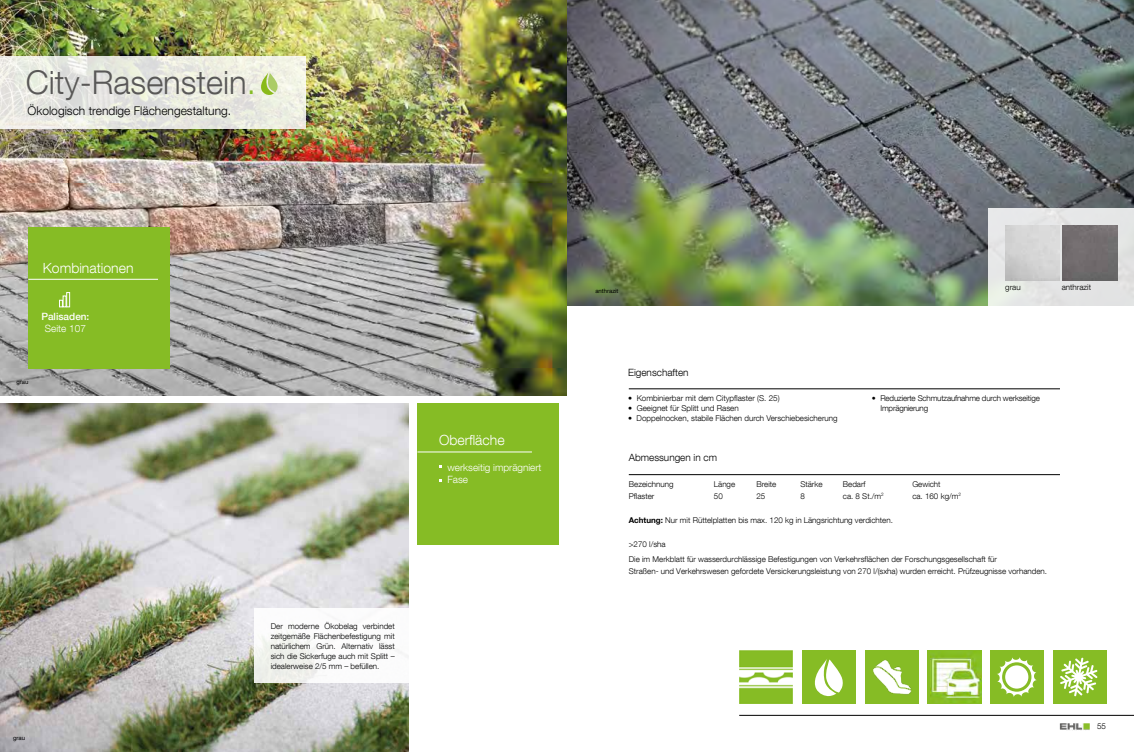
<style>
.page{position:relative;width:1134px;height:752px;background:#fff}
.page>*{position:absolute;margin:0;border:0;box-sizing:border-box;transform-origin:0 0}
.t1{font:300 32.7px "Helvetica Neue LT Com";color:#595857}
.t2{font:300 14px "Helvetica Neue LT Com";color:#fff}
.t3{font:300 12px "Helvetica Neue LT Com";color:#000}
.t4{font:300 10px/12.6px "Helvetica Neue LT Com";color:#fff}
.t5{font:300 10px "Helvetica Neue LT Com";color:#000}
.t6{font:500 10px "Helvetica Neue LT Com";color:#fff}
.t7{font:300 8.1px "Helvetica Neue LT Com";color:#000}
.t8{font:300 8px/10px "Helvetica Neue LT Com";color:#000}
.t9{font:300 8px/10px "Helvetica Neue LT Com";letter-spacing:-.02em;color:#000}
.t10{font:6px "Helvetica Neue LT Com";color:#000}
.s1{color:#86bc25}
.s2{font-weight:700}
</style>
<div class="page">
<div style="left:990px;top:650px;width:54px;height:53px;background:#86bc25"></div>
<svg style="left:997px;top:657px;width:40px;height:40px"></svg>
<svg style="left:1002px;top:662px;width:29px;height:29px"></svg>
<div style="left:1005px;top:665px;width:23px;height:23px;background:#fff;border-radius:50%"></div>
<div style="left:1053px;top:650px;width:53px;height:53px;background:#86bc25"></div>
<svg style="left:1060px;top:657px;width:38px;height:39px"></svg>
<img style="left:1059px;top:723px;width:31px;height:6px">
<div style="left:802px;top:650px;width:53px;height:53px;background:#86bc25"></div>
<svg style="left:815px;top:659px;width:28px;height:36px"></svg>
<img style="left:865px;top:650px;width:54px;height:54px">
<img style="left:0;top:0;width:567px;height:395px">
<div style="left:417px;top:403px;width:142px;height:141px;background:#86bc25"></div>
<hr style="left:417px;top:451px;width:115px;height:1px;background:#fff">
<img style="left:568px;top:0;width:566px;height:305px">
<hr style="left:629px;top:388px;width:431px;height:1px;background:#000">
<hr style="left:629px;top:474px;width:431px;height:1px;background:#000">
<svg style="left:988px;top:209px;width:146px;height:97px;background:#e3e4e4"></svg>
<img style="left:1005px;top:225px;width:55px;height:55px">
<img style="left:1062px;top:225px;width:55px;height:55px">
<svg style="left:0;top:56px;width:306px;height:72px;background:#e8e9e1"></svg>
<img style="left:0;top:403px;width:409px;height:348px">
<div style="left:254px;top:608px;width:156px;height:74px;background:linear-gradient(to right,#f4f5f1,#fefdff)"></div>
<svg style="left:261px;top:72px;width:17px;height:23px"></svg>
<div style="left:927px;top:650px;width:55px;height:53px;background:#86bc25"></div>
<img style="left:930px;top:651px;width:51px;height:51px">
<div style="left:28px;top:227px;width:142px;height:142px;background:#86bc25"></div>
<svg style="left:59px;top:295px;width:7px;height:12px"></svg>
<div style="left:66px;top:292px;width:4px;height:15px;border:1px solid #fff"></div>
<hr style="left:28px;top:279px;width:130px;height:1px;background:#fff">
<hr style="left:739px;top:714px;width:395px;height:1px;background:#000">
<img style="left:739px;top:650px;width:53px;height:53px">
<h1 class="t1" style="left:26px;top:62px;width:232px">City-Rasenstein<span class="s1">.</span></h1>
<h3 class="t3" style="left:28px;top:103px;width:205px">Ökologisch trendige Flächengestaltung.</h3>
<h2 class="t2" style="left:43px;top:259px;width:92px">Kombinationen</h2>
<p class="t6" style="left:41px;top:310px;width:49px">Palisaden:</p>
<p class="t4" style="left:45px;top:322px;width:42px">Seite 107</p>
<p class="t10" style="left:16px;top:377px;width:13px">grau</p>
<p class="t10" style="left:13px;top:734px;width:13px">grau</p>
<h2 class="t2" style="left:439px;top:431px;width:67px">Oberfläche</h2>
<p class="t4" style="left:447px;top:460px;width:96px">werkseitig imprägniert<br>Fase</p>
<p class="t8" style="left:271px;top:620px;width:126px;text-align:justify">Der moderne Ökobelag verbindet zeitgemäße Flächenbefestigung mit natürlichem Grün. Alternativ lässt sich die Sickerfuge auch mit Splitt – idealerweise 2/5 mm – befüllen.</p>
<p class="t10" style="left:595px;top:287px;width:25px">anthrazit</p>
<p class="t8" style="left:1005px;top:281px;width:17px">grau</p>
<p class="t8" style="left:1062px;top:281px;width:31px">anthrazit</p>
<p class="t5" style="left:628px;top:365px;width:62px">Eigenschaften</p>
<p class="t7" style="left:628px;top:393px;width:153px">• Kombinierbar mit dem Citypflaster (S. 25)</p>
<p class="t7" style="left:628px;top:403px;width:112px">• Geeignet für Splitt und Rasen</p>
<p class="t8" style="left:628px;top:413px;width:211px">• Doppelnocken, stabile Flächen durch Verschiebesicherung</p>
<p class="t5" style="left:629px;top:451px;width:90px">Abmessungen in cm</p>
<p class="t9" style="left:880px;top:392px;width:161px;text-indent:-9px">• Reduzierte Schmutzaufnahme durch werkseitige<br>Imprägnierung</p>
<p class="t8" style="left:629px;top:478px;width:46px">Bezeichnung</p>
<p class="t8" style="left:714px;top:478px;width:23px">Länge</p>
<p class="t8" style="left:756px;top:478px;width:22px">Breite</p>
<p class="t8" style="left:800px;top:478px;width:24px">Stärke</p>
<p class="t8" style="left:843px;top:478px;width:24px">Bedarf</p>
<p class="t8" style="left:912px;top:478px;width:30px">Gewicht</p>
<p class="t8" style="left:629px;top:490px;width:27px">Pflaster</p>
<p class="t8" style="left:714px;top:490px;width:10px">50</p>
<p class="t8" style="left:756px;top:490px;width:10px">25</p>
<p class="t8" style="left:800px;top:490px;width:6px">8</p>
<p class="t8" style="left:843px;top:490px;width:42px">ca. 8 St./m<sup>2</sup></p>
<p class="t8" style="left:912px;top:490px;width:50px">ca. 160 kg/m<sup>2</sup></p>
<p class="t8" style="left:629px;top:514px;width:266px"><span class="s2">Achtung:</span> Nur mit Rüttelplatten bis max. 120 kg in Längsrichtung verdichten.</p>
<p class="t8" style="left:629px;top:536px;width:370px;line-height:14.8px">&gt;270 l/sha<br>Die im Merkblatt für wasserdurchlässige Befestigungen von Verkehrsflächen der Forschungsgesellschaft für</p>
<p class="t8" style="left:629px;top:565px;width:420px">Straßen- und Verkehrswesen gefordete Versickerungsleistung von 270 l/(sxha) wurden erreicht. Prüfzeugnisse vorhanden.</p>
<p class="t8" style="left:1097px;top:720px;width:10px">55</p>
</div>
